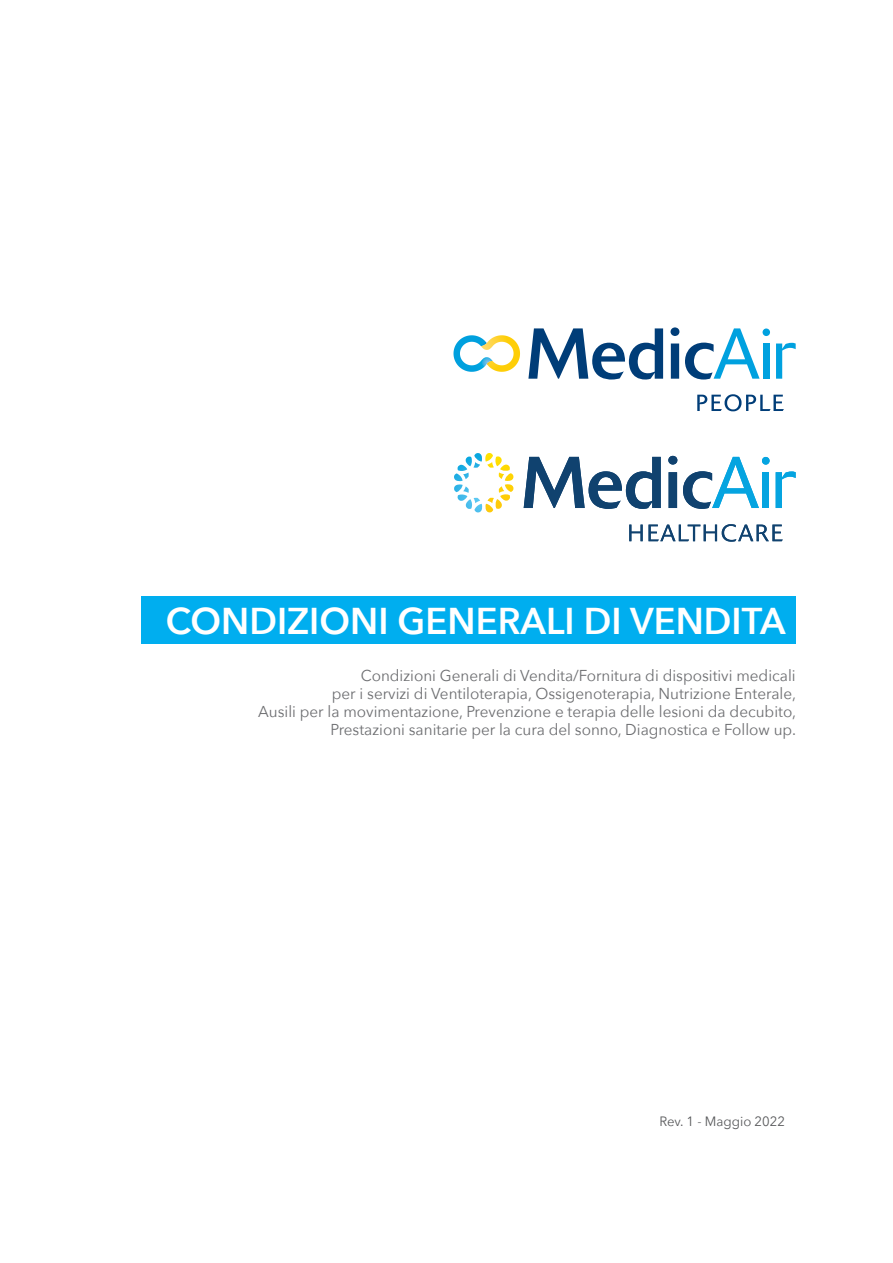
<style>
.page{position:relative;width:893px;height:1263px;background:#fff}
.page>*{position:absolute;margin:0;border:0;box-sizing:border-box;transform-origin:0 0}
.t1{font:600 37.2px "Avenir Next";color:#fff}
.t2{font:15.75px/18px "Avenir Next";color:#6c6d70;text-align:right}
.t3{font:13.5px "Avenir Next";color:#57585a}
</style>
<div class="page">
<div style="left:141px;top:596px;width:655px;height:47px;background:#00aeef"></div>
<div style="left:762px;top:457px;width:8px;height:8px;background:#05a4e0;border-radius:50%"></div>
<div style="left:763px;top:472px;width:6px;height:36px;background:#05a4e0"></div>
<svg style="left:776px;top:471px;width:20px;height:37px"></svg>
<svg style="left:629px;top:524px;width:154px;height:18px"></svg>
<svg style="left:454px;top:453px;width:60px;height:60px"></svg>
<svg style="left:524px;top:457px;width:137px;height:52px"></svg>
<svg style="left:668px;top:456px;width:9px;height:52px"></svg>
<svg style="left:683px;top:457px;width:76px;height:52px"></svg>
<svg style="left:697px;top:394px;width:87px;height:17px"></svg>
<svg style="left:528px;top:328px;width:135px;height:51px"></svg>
<svg style="left:670px;top:327px;width:9px;height:52px"></svg>
<svg style="left:685px;top:328px;width:75px;height:51px"></svg>
<div style="left:763px;top:328px;width:7px;height:8px;background:#00a1df;border-radius:50%"></div>
<div style="left:763px;top:343px;width:6px;height:36px;background:#00a1df"></div>
<svg style="left:776px;top:343px;width:20px;height:36px"></svg>
<svg style="left:453px;top:335px;width:67px;height:37px"></svg>
<p class="t1" style="left:166px;top:589px;width:621px">CONDIZIONI GENERALI DI VENDITA</p>
<p class="t2" style="left:258px;top:666px;width:539px">Condizioni Generali di Vendita/Fornitura di dispositivi medicali<br>per i servizi di Ventiloterapia, Ossigenoterapia, Nutrizione Enterale,<br>Ausili per la movimentazione, Prevenzione e terapia delle lesioni da decubito, Prestazioni sanitarie per la cura del sonno, Diagnostica e Follow up.</p>
<p class="t3" style="left:659px;top:1109px;width:127px">Rev. 1 - Maggio 2022</p>
</div>
